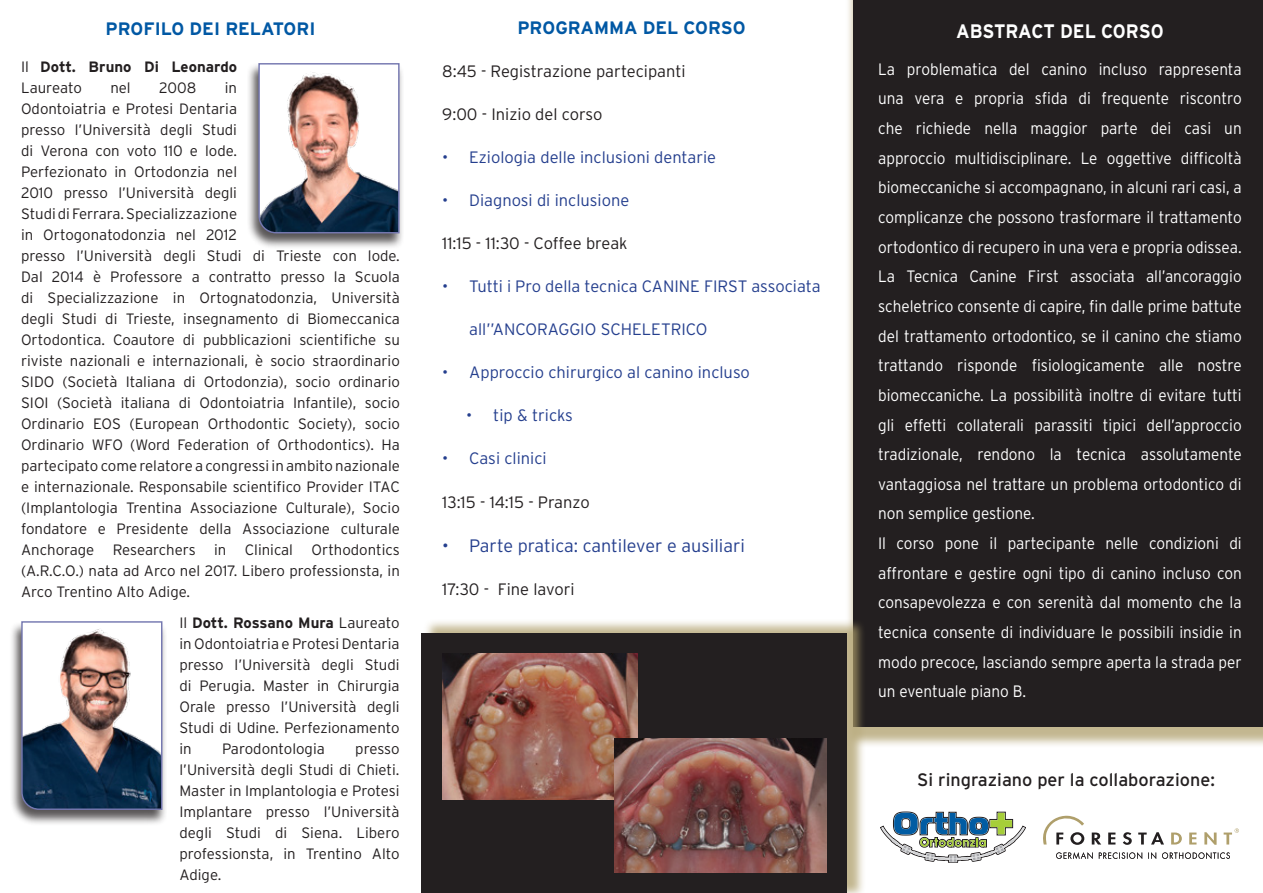
<style>
.page{position:relative;width:1263px;height:893px;background:#fff}
.page>*{position:absolute;margin:0;border:0;box-sizing:border-box;transform-origin:0 0}
.t1{font:700 19.5px "Interstate";color:#fff;scale:.93 1}
.t2{font:700 18px "Interstate";color:#0158a4}
.t3{font:300 18px "Interstate";color:#253f8e}
.t4{font:18px "Interstate";color:#231f20}
.t5{font:300 16.5px/29.7px "Interstate";color:#fff;text-align:justify;scale:.93 1}
.t6{font:300 16.5px "Interstate";color:#253f8e}
.t7{font:300 16.5px "Interstate";color:#231f20}
.t8{font:300 15px/21px "Interstate";color:#231f20;text-align:justify}
.t9{font:700 15px/21px "Interstate";color:#231f20}
.s1{font-weight:300}
.s2{font-weight:700}
</style>
<div class="page">
<div style="left:845px;top:0;width:418px;height:747px;background:#af9f6b;opacity:.75"></div>
<div style="left:854px;top:0;width:409px;height:726px;background:#231f20"></div>
<div style="left:424px;top:619px;width:442px;height:274px;background:#af9f6b;opacity:.75"></div>
<div style="left:421px;top:634px;width:426px;height:259px;background:#231f20"></div>
<svg style="left:880px;top:812px;width:145px;height:51px"></svg>
<svg style="left:1092px;top:832px;width:9px;height:12px"></svg>
<svg style="left:1108px;top:832px;width:7px;height:12px"></svg>
<svg style="left:1123px;top:832px;width:9px;height:13px"></svg>
<svg style="left:1138px;top:832px;width:26px;height:12px"></svg>
<svg style="left:1171px;top:832px;width:11px;height:12px"></svg>
<svg style="left:1189px;top:832px;width:7px;height:12px"></svg>
<svg style="left:1204px;top:832px;width:12px;height:13px"></svg>
<svg style="left:1223px;top:828px;width:16px;height:16px"></svg>
<svg style="left:1043px;top:816px;width:41px;height:29px"></svg>
<svg style="left:1056px;top:852px;width:174px;height:7px"></svg>
<div style="left:247px;top:63px;width:157px;height:186px;background:#231f20;opacity:.75"></div>
<svg style="left:258px;top:63px;width:142px;height:171px"></svg>
<div style="left:10px;top:621px;width:157px;height:205px;background:#231f20;opacity:.75"></div>
<svg style="left:21px;top:621px;width:142px;height:190px"></svg>
<img style="left:442px;top:654px;width:196px;height:145px">
<img style="left:614px;top:738px;width:212px;height:134px">
<p class="t2" style="left:106px;top:19px;width:211px">PROFILO DEI RELATORI</p>
<p class="t9" style="left:21px;top:56px;width:218px"><span class="s1">Il</span> Dott. Bruno Di Leonardo<br><span class="s1">Laureato</span></p>
<p class="t8" style="left:110px;top:77px;width:22px">nel</p>
<p class="t8" style="left:159px;top:77px;width:39px">2008</p>
<p class="t8" style="left:21px;top:77px;width:380px;text-align:left;text-indent:204px">in<br>Odontoiatria e Protesi Dentaria<br>presso l’Università degli Studi<br>di Verona con voto 110 e lode.<br>Perfezionato in Ortodonzia nel<br>2010 presso l’Università degli<br>Studi di Ferrara. Specializzazione<br>in Ortogonatodonzia nel 2012<br>presso l’Università degli Studi di Trieste con lode.<br>Dal 2014 è Professore a contratto presso la Scuola di Specializzazione in Ortognatodonzia, Università degli Studi di Trieste, insegnamento di Biomeccanica Ortodontica. Coautore di pubblicazioni scientifiche su riviste nazionali e internazionali, è socio straordinario SIDO (Società Italiana di Ortodonzia), socio ordinario SIOI (Società italiana di Odontoiatria Infantile), socio Ordinario EOS (European Orthodontic Society), socio Ordinario WFO (Word Federation of Orthodontics). Ha partecipato come relatore a congressi in ambito nazionale e internazionale. Responsabile scientifico Provider ITAC (Implantologia Trentina Associazione Culturale), Socio fondatore e Presidente della Associazione culturale Anchorage Researchers in Clinical Orthodontics (A.R.C.O.) nata ad Arco nel 2017. Libero professionsta, in Arco Trentino Alto Adige.</p>
<p class="t8" style="left:179px;top:612px;width:222px">Il <span class="s2">Dott. Rossano Mura</span> Laureato in Odontoiatria e Protesi Dentaria presso l’Università degli Studi di Perugia. Master in Chirurgia Orale presso l’Università degli Studi di Udine. Perfezionamento in</p>
<p class="t8" style="left:222px;top:738px;width:104px">Parodontologia</p>
<p class="t8" style="left:179px;top:738px;width:222px;text-indent:176px">presso l’Università degli Studi di Chieti.<br>Master in Implantologia e Protesi Implantare presso l’Università degli Studi di Siena. Libero professionsta, in Trentino Alto Adige.</p>
<p class="t2" style="left:517px;top:18px;width:230px">PROGRAMMA DEL CORSO</p>
<p class="t7" style="left:442px;top:62px;width:245px">8:45 - Registrazione partecipanti</p>
<p class="t7" style="left:442px;top:105px;width:162px">9:00 - Inizio del corso</p>
<p class="t6" style="left:442px;top:148px;width:275px">• Eziologia delle inclusioni dentarie</p>
<p class="t6" style="left:442px;top:191px;width:189px">• Diagnosi di inclusione</p>
<p class="t7" style="left:442px;top:234px;width:187px">11:15 - 11:30 - Coffee break</p>
<p class="t6" style="left:442px;top:277px;width:380px">• Tutti i Pro della tecnica CANINE FIRST associata</p>
<p class="t6" style="left:469px;top:320px;width:240px">all’’ANCORAGGIO SCHELETRICO</p>
<p class="t6" style="left:442px;top:363px;width:309px">• Approccio chirurgico al canino incluso</p>
<p class="t6" style="left:466px;top:406px;width:108px">• tip &amp; tricks</p>
<p class="t6" style="left:442px;top:449px;width:106px">• Casi clinici</p>
<p class="t7" style="left:442px;top:492px;width:149px">13:15 - 14:15 - Pranzo</p>
<p class="t3" style="left:442px;top:536px;width:304px">• Parte pratica: cantilever e ausiliari</p>
<p class="t7" style="left:442px;top:580px;width:134px">17:30 - Fine lavori</p>
<p class="t1" style="left:956px;top:20px;width:225px">ABSTRACT DEL CORSO</p>
<p class="t5" style="left:878px;top:54px;width:392px">La problematica del canino incluso rappresenta una vera e propria sfida di frequente riscontro che richiede nella maggior parte dei casi un approccio multidisciplinare. Le oggettive difficoltà biomeccaniche si accompagnano, in alcuni rari casi, a complicanze che possono trasformare il trattamento ortodontico di recupero in una vera e propria odissea.<br>La Tecnica Canine First associata all’ancoraggio scheletrico consente di capire, fin dalle prime battute del trattamento ortodontico, se il canino che stiamo trattando risponde fisiologicamente alle nostre biomeccaniche. La possibilità inoltre di evitare tutti gli effetti collaterali parassiti tipici dell’approccio tradizionale, rendono la tecnica assolutamente vantaggiosa nel trattare un problema ortodontico di non semplice gestione.</p>
<p class="t5" style="left:878px;top:528px;width:392px">Il corso pone il partecipante nelle condizioni di affrontare e gestire ogni tipo di canino incluso con consapevolezza e con serenità dal momento che la tecnica consente di individuare le possibili insidie in modo precoce, lasciando sempre aperta la strada per un eventuale piano B.</p>
<p class="t4" style="left:917px;top:770px;width:299px">Si ringraziano per la collaborazione:</p>
</div>
